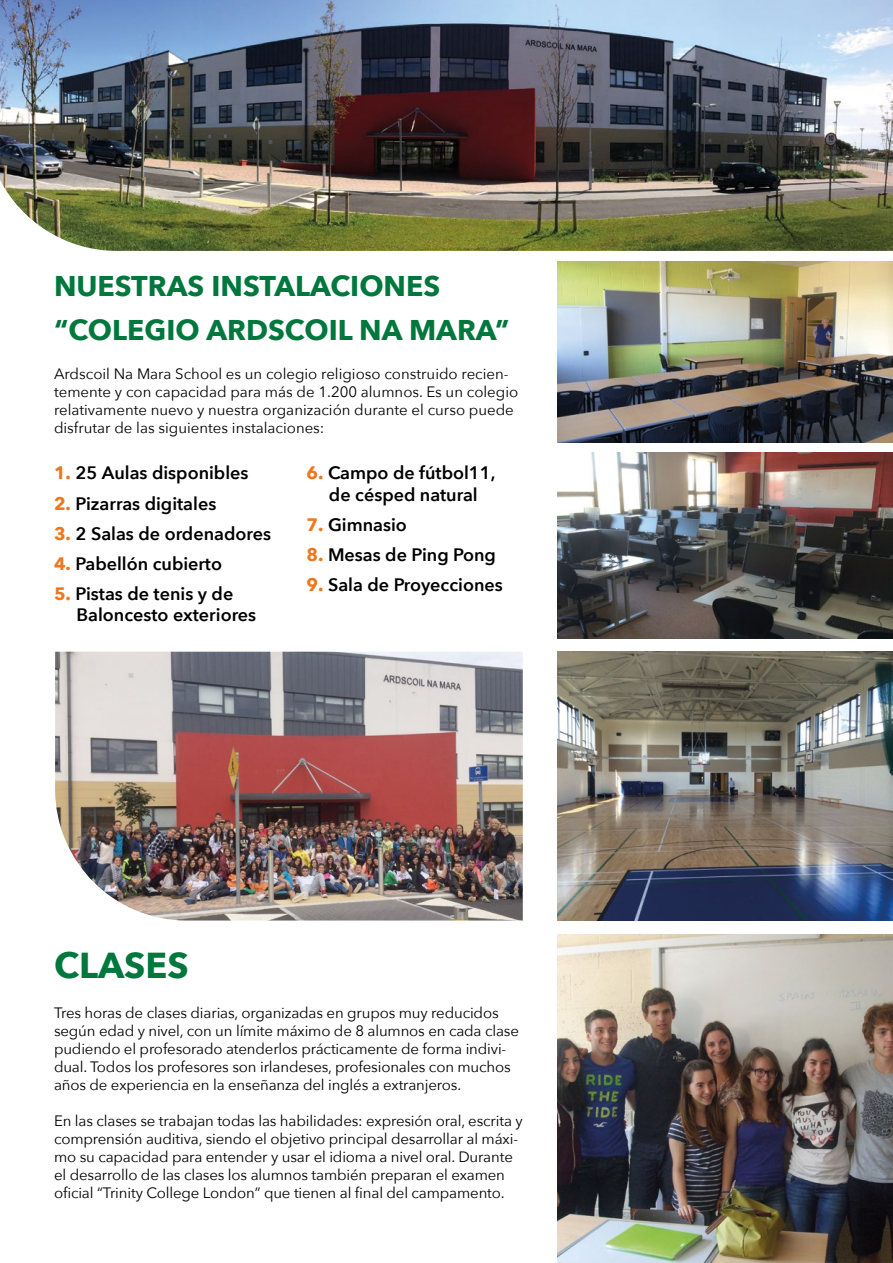
<style>
.page{position:relative;width:893px;height:1263px;background:#fff}
.page>*{position:absolute;margin:0;border:0;box-sizing:border-box;transform-origin:0 0}
.t1{font:700 36px "Avenir Next";color:#00773d}
.t2{font:700 28.5px/43.2px "Avenir Next";color:#00773d}
.t3{font:600 18px/21.6px "Avenir Next";color:#000}
.t4{font:15px/18px "Avenir Next";letter-spacing:-.01em;color:#000}
.s1{font-weight:700;color:#ee771b}
</style>
<div class="page">
<img style="left:557px;top:453px;width:336px;height:186px">
<img style="left:557px;top:652px;width:336px;height:268px">
<img style="left:557px;top:261px;width:336px;height:181px">
<img style="left:0;top:0;width:893px;height:251px">
<img style="left:557px;top:934px;width:336px;height:329px">
<img style="left:55px;top:652px;width:468px;height:268px">
<h2 class="t2" style="left:54px;top:264px;width:457px">NUESTRAS INSTALACIONES “COLEGIO ARDSCOIL NA MARA”</h2>
<p class="t4" style="left:54px;top:364px;width:466px">Ardscoil Na Mara School es un colegio religioso construido recien&shy;temente y con capacidad para más de 1.200 alumnos. Es un colegio relativamente nuevo y nuestra organización durante el curso puede disfrutar de las siguientes instalaciones:</p>
<p class="t3" style="left:54px;top:462px;width:196px"><span class="s1">1.</span> 25 Aulas disponibles</p>
<p class="t3" style="left:54px;top:492px;width:164px"><span class="s1">2.</span> Pizarras digitales</p>
<p class="t3" style="left:54px;top:522px;width:218px"><span class="s1">3.</span> 2 Salas de ordenadores</p>
<p class="t3" style="left:54px;top:552px;width:170px"><span class="s1">4.</span> Pabellón cubierto</p>
<p class="t3" style="left:76px;top:582px;width:181px;text-indent:-22px"><span class="s1">5.</span> Pistas de tenis y de<br>Baloncesto exteriores</p>
<p class="t3" style="left:306px;top:462px;width:191px;text-align:center"><span class="s1">6.</span> Campo de fútbol11, de césped natural</p>
<p class="t3" style="left:306px;top:513px;width:102px"><span class="s1">7.</span> Gimnasio</p>
<p class="t3" style="left:306px;top:544px;width:191px"><span class="s1">8.</span> Mesas de Ping Pong</p>
<p class="t3" style="left:306px;top:574px;width:198px"><span class="s1">9.</span> Sala de Proyecciones</p>
<h1 class="t1" style="left:54px;top:934px;width:136px">CLASES</h1>
<p class="t4" style="left:54px;top:1003px;width:466px">Tres horas de clases diarias, organizadas en grupos muy reducidos según edad y nivel, con un límite máximo de 8 alumnos en cada clase pudiendo el profesorado atenderlos prácticamente de forma indivi&shy;dual. Todos los profesores son irlandeses, profesionales con muchos años de experiencia en la enseñanza del inglés a extranjeros.</p>
<p class="t4" style="left:54px;top:1111px;width:470px">En las clases se trabajan todas las habilidades: expresión oral, escrita y comprensión auditiva, siendo el objetivo principal desarrollar al máxi&shy;mo su capacidad para entender y usar el idioma a nivel oral. Durante el desarrollo de las clases los alumnos también preparan el examen oficial “Trinity College London” que tienen al final del campamento.</p>
</div>
